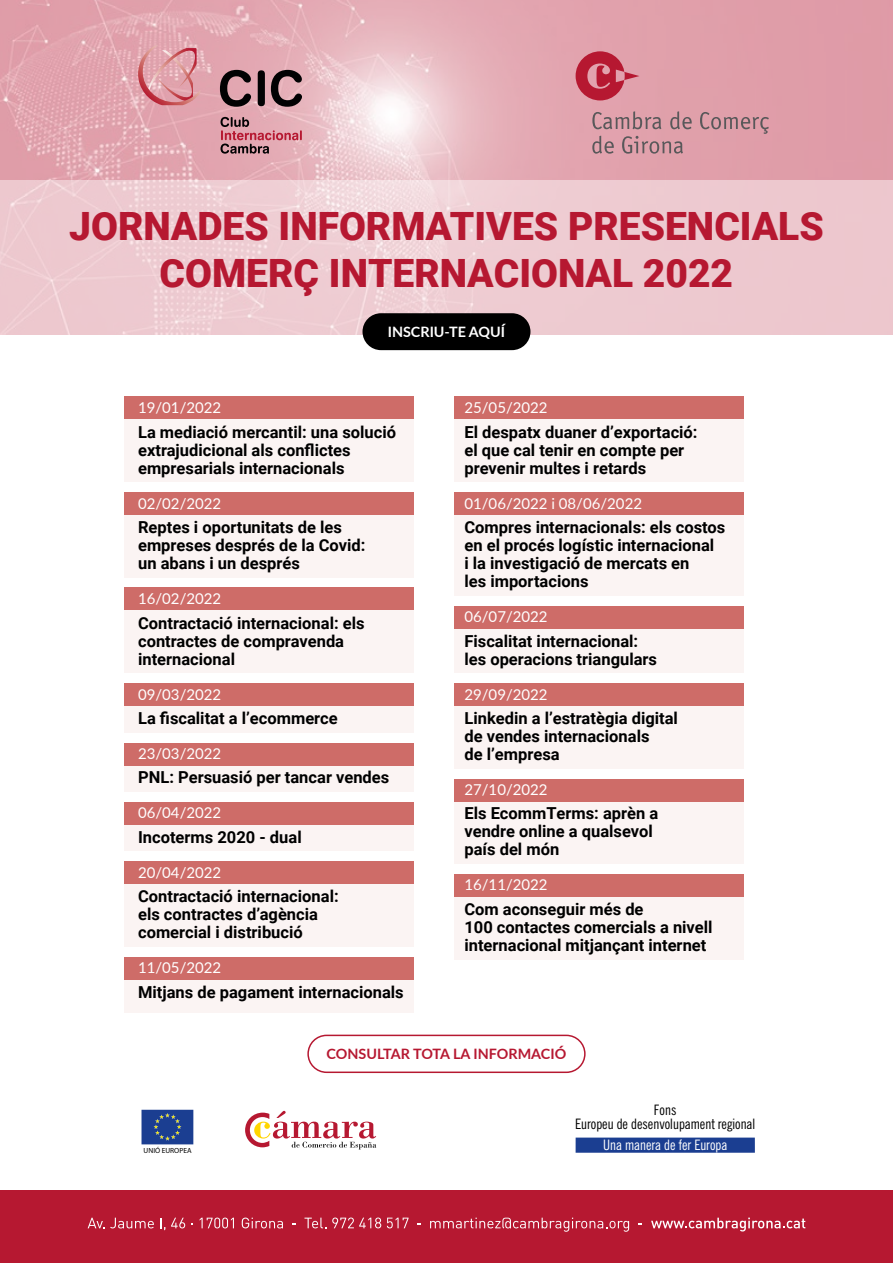
<style>
.page{position:relative;width:893px;height:1263px;background:#fff}
.page>*{position:absolute;margin:0;border:0;box-sizing:border-box;transform-origin:0 0}
.t1{font:900 39px/46.8px "Roboto";color:#b61831;text-align:center}
.t2{font:700 16.5px/18px "Roboto";color:#000}
.t3{font:15px "Lato";color:#fff}
.t4{font:condensed 14.4px/14.4px "News Gothic BT";color:#000;text-align:center}
.t5{font:700 14.4px "Lato";color:#b61831}
.t6{font:condensed 14.4px "News Gothic BT";color:#fff}
.t7{font:700 14.4px "Lato";color:#fff}
.t8{font:7.5px "Myriad Pro";color:#000}
</style>
<div class="page">
<div style="left:124px;top:503px;width:289px;height:74px;background:#fbf4f3"></div>
<div style="left:124px;top:593px;width:289px;height:80px;background:#fbf4f3"></div>
<div style="left:124px;top:687px;width:289px;height:45px;background:#fbf4f3"></div>
<div style="left:124px;top:749px;width:289px;height:43px;background:#fbf4f3"></div>
<div style="left:124px;top:813px;width:289px;height:38px;background:#fbf4f3"></div>
<div style="left:124px;top:873px;width:289px;height:73px;background:#fbf4f3"></div>
<div style="left:124px;top:968px;width:289px;height:44px;background:#fbf4f3"></div>
<div style="left:124px;top:396px;width:289px;height:86px;background:#fbf4f3"></div>
<div style="left:124px;top:396px;width:289px;height:23px;background:#ce6c68"></div>
<div style="left:124px;top:493px;width:289px;height:22px;background:#ce6c68"></div>
<div style="left:124px;top:588px;width:289px;height:22px;background:#ce6c68"></div>
<div style="left:124px;top:683px;width:289px;height:23px;background:#ce6c68"></div>
<div style="left:124px;top:743px;width:289px;height:22px;background:#ce6c68"></div>
<div style="left:124px;top:802px;width:289px;height:22px;background:#ce6c68"></div>
<div style="left:124px;top:862px;width:289px;height:22px;background:#ce6c68"></div>
<div style="left:124px;top:957px;width:289px;height:22px;background:#ce6c68"></div>
<svg style="left:141px;top:1110px;width:52px;height:34px;background:#27488f"></svg>
<svg style="left:245px;top:1111px;width:131px;height:38px"></svg>
<div style="left:576px;top:1137px;width:179px;height:16px;background:#1b3e91"></div>
<div style="left:307px;top:1035px;width:279px;height:38px;border:2px solid #b61831;border-radius:18px"></div>
<div style="left:0;top:1190px;width:893px;height:73px;background:#b61831"></div>
<div style="left:454px;top:396px;width:289px;height:86px;background:#fbf4f3"></div>
<div style="left:454px;top:498px;width:289px;height:97px;background:#fbf4f3"></div>
<div style="left:454px;top:613px;width:289px;height:60px;background:#fbf4f3"></div>
<div style="left:454px;top:687px;width:289px;height:81px;background:#fbf4f3"></div>
<div style="left:454px;top:782px;width:289px;height:82px;background:#fbf4f3"></div>
<div style="left:454px;top:878px;width:289px;height:81px;background:#fbf4f3"></div>
<div style="left:454px;top:396px;width:289px;height:23px;background:#ce6c68"></div>
<div style="left:454px;top:493px;width:289px;height:22px;background:#ce6c68"></div>
<div style="left:454px;top:606px;width:289px;height:22px;background:#ce6c68"></div>
<div style="left:454px;top:683px;width:289px;height:23px;background:#ce6c68"></div>
<div style="left:454px;top:779px;width:289px;height:22px;background:#ce6c68"></div>
<div style="left:454px;top:874px;width:289px;height:23px;background:#ce6c68"></div>
<svg style="left:0;top:0;width:893px;height:341px;background:#e4adb6"></svg>
<svg style="left:592px;top:136px;width:22px;height:18px"></svg>
<svg style="left:622px;top:136px;width:61px;height:18px"></svg>
<svg style="left:592px;top:111px;width:69px;height:18px"></svg>
<svg style="left:670px;top:111px;width:22px;height:18px"></svg>
<svg style="left:700px;top:112px;width:69px;height:22px;background:#c38f98"></svg>
<svg style="left:576px;top:51px;width:63px;height:49px;background:#cb5a6d"></svg>
<svg style="left:138px;top:45px;width:62px;height:60px;background:#dc969f"></svg>
<svg style="left:220px;top:70px;width:82px;height:37px;background:#816167"></svg>
<svg style="left:221px;top:117px;width:81px;height:37px;background:#c68892"></svg>
<svg style="left:0;top:180px;width:893px;height:155px;background:#eeccd2"></svg>
<div style="left:362px;top:313px;width:168px;height:37px;background:#000;border-radius:18px"></div>
<svg style="left:651px;top:1217px;width:154px;height:14px"></svg>
<svg style="left:304px;top:1217px;width:22px;height:11px"></svg>
<svg style="left:332px;top:1217px;width:49px;height:11px"></svg>
<svg style="left:387px;top:1217px;width:22px;height:11px"></svg>
<svg style="left:88px;top:1218px;width:66px;height:10px"></svg>
<svg style="left:160px;top:1218px;width:5px;height:12px"></svg>
<svg style="left:171px;top:1218px;width:14px;height:10px"></svg>
<svg style="left:200px;top:1217px;width:34px;height:11px"></svg>
<svg style="left:242px;top:1217px;width:41px;height:11px"></svg>
<svg style="left:430px;top:1218px;width:199px;height:14px"></svg>
<h1 class="t1" style="left:69px;top:201px;width:756px">JORNADES INFORMATIVES PRESENCIALS<br>COMERÇ INTERNACIONAL 2022</h1>
<p class="t7" style="left:388px;top:321px;width:119px">INSCRIU-TE AQUÍ</p>
<p class="t3" style="left:138px;top:397px;width:85px">19/01/2022</p>
<p class="t2" style="left:138px;top:422px;width:260px">La mediació mercantil: una solució extrajudicional als conflictes empresarials internacionals</p>
<p class="t3" style="left:138px;top:493px;width:85px">02/02/2022</p>
<p class="t2" style="left:138px;top:518px;width:229px">Reptes i oportunitats de les empreses després de la Covid: un abans i un després</p>
<p class="t3" style="left:138px;top:588px;width:85px">16/02/2022</p>
<p class="t2" style="left:138px;top:613px;width:228px">Contractació internacional: els contractes de compravenda internacional</p>
<p class="t3" style="left:138px;top:683px;width:85px">09/03/2022</p>
<p class="t2" style="left:138px;top:708px;width:201px">La fiscalitat a l’ecommerce</p>
<p class="t3" style="left:138px;top:743px;width:85px">23/03/2022</p>
<p class="t2" style="left:138px;top:768px;width:253px">PNL: Persuasió per tancar vendes</p>
<p class="t3" style="left:138px;top:802px;width:85px">06/04/2022</p>
<p class="t2" style="left:138px;top:827px;width:165px">Incoterms 2020 - dual</p>
<p class="t3" style="left:138px;top:861px;width:85px">20/04/2022</p>
<p class="t2" style="left:138px;top:887px;width:202px">Contractació internacional: els contractes d’agència comercial i distribució</p>
<p class="t3" style="left:138px;top:957px;width:85px">11/05/2022</p>
<p class="t2" style="left:138px;top:982px;width:267px">Mitjans de pagament internacionals</p>
<p class="t3" style="left:464px;top:397px;width:85px">25/05/2022</p>
<p class="t2" style="left:464px;top:422px;width:235px">El despatx duaner d’exportació: el que cal tenir en compte per prevenir multes i retards</p>
<p class="t3" style="left:464px;top:493px;width:179px">01/06/2022 i 08/06/2022</p>
<p class="t2" style="left:464px;top:518px;width:262px">Compres internacionals: els costos en el procés logístic internacional<br>i la investigació de mercats en<br>les importacions</p>
<p class="t3" style="left:464px;top:606px;width:85px">06/07/2022</p>
<p class="t2" style="left:464px;top:631px;width:194px">Fiscalitat internacional: les operacions triangulars</p>
<p class="t3" style="left:464px;top:683px;width:85px">29/09/2022</p>
<p class="t2" style="left:464px;top:708px;width:215px">Linkedin a l’estratègia digital de vendes internacionals<br>de l’empresa</p>
<p class="t3" style="left:464px;top:779px;width:85px">27/10/2022</p>
<p class="t2" style="left:464px;top:804px;width:195px">Els EcommTerms: aprèn a vendre online a qualsevol país del món</p>
<p class="t3" style="left:464px;top:874px;width:85px">16/11/2022</p>
<p class="t2" style="left:464px;top:899px;width:250px">Com aconseguir més de<br>100 contactes comercials a nivell internacional mitjançant internet</p>
<p class="t8" style="left:144px;top:1145px;width:49px">UNIÓ EUROPEA</p>
<p class="t5" style="left:327px;top:1043px;width:241px">CONSULTAR TOTA LA INFORMACIÓ</p>
<p class="t4" style="left:575px;top:1102px;width:182px">Fons<br>Europeu de desenvolupament regional</p>
<p class="t6" style="left:603px;top:1136px;width:126px">Una manera de fer Europa</p>
</div>
